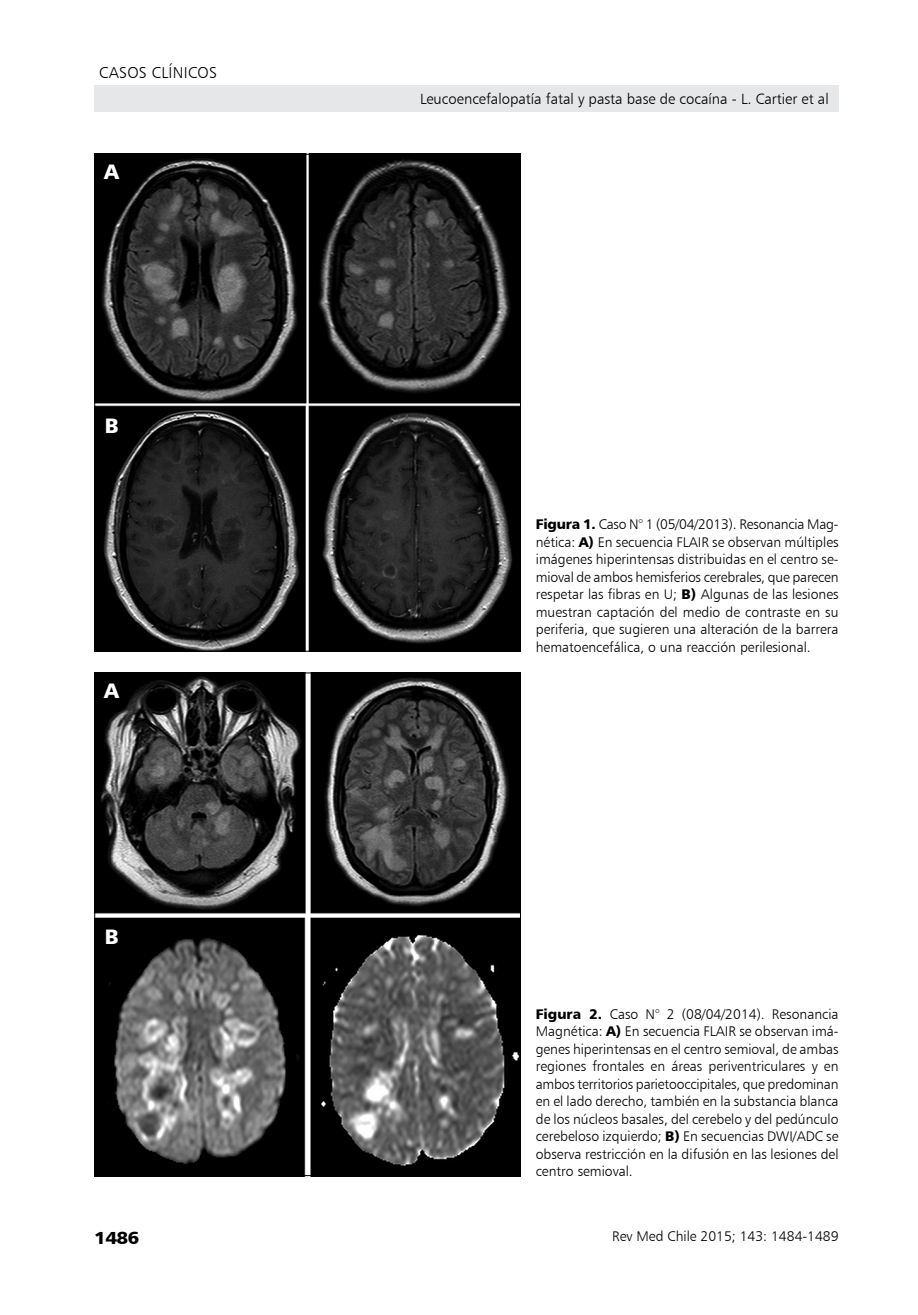
<style>
.page{position:relative;width:918px;height:1315px;background:#fff}
.page>*{position:absolute;margin:0;border:0;box-sizing:border-box;transform-origin:0 0}
.t1{font:21px "Humanist 777 BT Black B";color:#fff}
.t2{font:17.5px "Humanist 777 BT Black B";color:#000;scale:1.1 1}
.t3{font:15.75px "Humanist 777 BT Light B";color:#000}
.t4{font:14.88px "Humanist 777 BT Light B";color:#000}
.t5{font:14px/17.5px "Humanist 777 BT Light B";color:#000;text-align:justify}
.s1{font-family:"Humanist 777 BT Black B"}
</style>
<div class="page">
<div style="left:94px;top:85px;width:744px;height:26px;background:#e6e7e8"></div>
<img style="left:96px;top:156px;width:423px;height:493px">
<img style="left:96px;top:674px;width:423px;height:500px">
<p class="t3" style="left:99px;top:63px;width:10px">casoscl</p>
<p class="t3" style="left:168px;top:63px;width:14px">ínicos</p>
<h1 class="t1" style="left:104px;top:158px;width:16px">A</h1>
<h1 class="t1" style="left:105px;top:412px;width:13px">B</h1>
<h1 class="t1" style="left:104px;top:677px;width:16px">A</h1>
<h1 class="t1" style="left:105px;top:923px;width:13px">B</h1>
<p class="t2" style="left:94px;top:1226px;width:43px">1486</p>
<p class="t4" style="left:420px;top:90px;width:410px">Leucoencefalopatía fatal y pasta base de cocaína - L. Cartier et al</p>
<p class="t5" style="left:536px;top:515px;width:304px"><span class="s1">Figura 1.</span> Caso N° 1 (05/04/2013). Resonancia Mag&shy;nética: <span class="s1">A)</span> En secuencia FLAIR se observan múltiples imágenes hiperintensas distribuidas en el centro se&shy;mioval de ambos hemisferios cerebrales, que parecen respetar las fibras en U; <span class="s1">B)</span> Algunas de las lesiones muestran captación del medio de contraste en su periferia, que sugieren una alteración de la barrera hematoencefálica, o una reacción perilesional.</p>
<p class="t5" style="left:536px;top:1004px;width:304px"><span class="s1">Figura 2.</span> Caso N° 2 (08/04/2014). Resonancia Magnética: <span class="s1">A)</span> En secuencia FLAIR se observan imá&shy;genes hiperintensas en el centro semioval, de ambas regiones frontales en áreas periventriculares y en ambos territorios parietooccipitales, que predominan en el lado derecho, también en la substancia blanca de los núcleos basales, del cerebelo y del pedúnculo cerebeloso izquierdo; <span class="s1">B)</span> En secuencias DWI/ADC se observa restricción en la difusión en las lesiones del centro semioval.</p>
<p class="t5" style="left:612px;top:1227px;width:228px">Rev Med Chile 2015; 143: 1484-1489</p>
</div>
